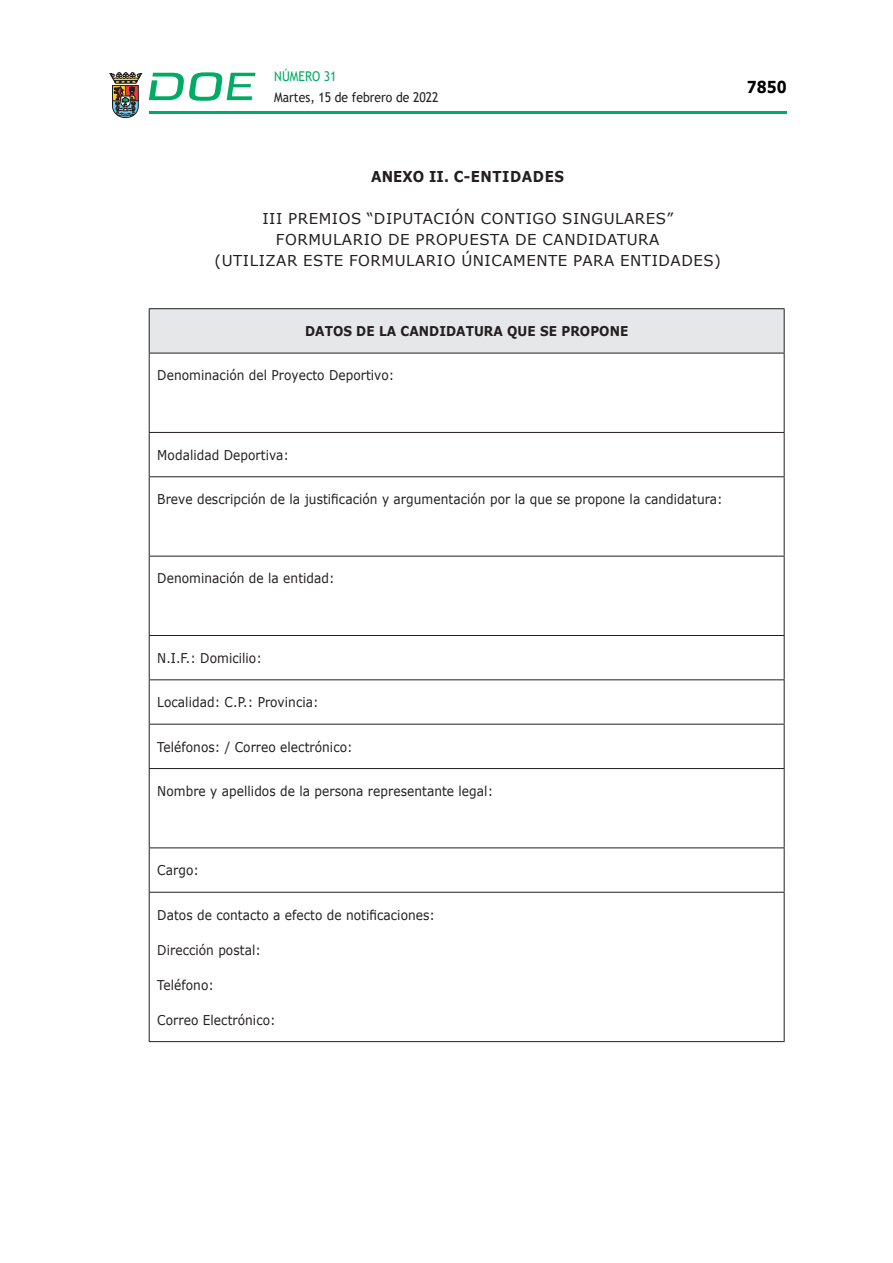
<style>
.page{position:relative;width:893px;height:1263px;background:#fff}
.page>*{position:absolute;margin:0;border:0;box-sizing:border-box;transform-origin:0 0}
.t1{font:700 16.5px "Verdana";color:#000;scale:.85 1}
.ADENDA{font:15px "Verdana";letter-spacing:.035em;color:#231f20}
.CUERPO_DE_TEXTO{font:700 15px "Verdana";letter-spacing:.04em;color:#231f20;scale:.9 1}
.CUERPO_DE_TEXTO-2{font:13.5px "Verdana";letter-spacing:.005em;color:#231f20;scale:.9 1}
.CUERPO_DE_TEXTO-3{font:700 13.5px "Verdana";letter-spacing:.005em;color:#231f20;scale:.9 1}
.t2{font:13.5px "Trebuchet MS";color:#231f20;scale:.9 1}
.t3{font:13.5px "Trebuchet MS";color:#00ab67;scale:.9 1}
</style>
<div class="page">
<hr style="left:149px;top:111px;width:638px;height:3px;background:#00ab66">
<svg style="left:109px;top:72px;width:33px;height:46px"></svg>
<svg style="left:149px;top:72px;width:106px;height:29px"></svg>
<div style="left:149px;top:309px;width:635px;height:44px;background:#e6e7e9"></div>
<hr style="left:149px;top:308px;width:635px;height:1px;background:#231f20">
<hr style="left:149px;top:353px;width:635px;height:1px;background:#231f20">
<hr style="left:149px;top:432px;width:635px;height:1px;background:#231f20">
<hr style="left:149px;top:476px;width:635px;height:1px;background:#231f20">
<hr style="left:149px;top:556px;width:635px;height:1px;background:#231f20">
<hr style="left:149px;top:635px;width:635px;height:1px;background:#231f20">
<hr style="left:149px;top:679px;width:635px;height:1px;background:#231f20">
<hr style="left:149px;top:724px;width:635px;height:1px;background:#231f20">
<hr style="left:149px;top:768px;width:635px;height:1px;background:#231f20">
<hr style="left:149px;top:847px;width:635px;height:1px;background:#231f20">
<hr style="left:149px;top:892px;width:635px;height:1px;background:#231f20">
<hr style="left:149px;top:1041px;width:635px;height:1px;background:#231f20">
<hr style="left:149px;top:309px;width:1px;height:44px;background:#231f20">
<hr style="left:149px;top:353px;width:1px;height:79px;background:#231f20">
<hr style="left:149px;top:433px;width:1px;height:43px;background:#231f20">
<hr style="left:149px;top:477px;width:1px;height:79px;background:#231f20">
<hr style="left:149px;top:556px;width:1px;height:79px;background:#231f20">
<hr style="left:149px;top:636px;width:1px;height:43px;background:#231f20">
<hr style="left:149px;top:680px;width:1px;height:44px;background:#231f20">
<hr style="left:149px;top:724px;width:1px;height:44px;background:#231f20">
<hr style="left:149px;top:769px;width:1px;height:78px;background:#231f20">
<hr style="left:149px;top:848px;width:1px;height:44px;background:#231f20">
<hr style="left:149px;top:892px;width:1px;height:149px;background:#231f20">
<hr style="left:784px;top:309px;width:1px;height:44px;background:#231f20">
<hr style="left:784px;top:353px;width:1px;height:79px;background:#231f20">
<hr style="left:784px;top:433px;width:1px;height:43px;background:#231f20">
<hr style="left:784px;top:477px;width:1px;height:79px;background:#231f20">
<hr style="left:784px;top:556px;width:1px;height:79px;background:#231f20">
<hr style="left:784px;top:636px;width:1px;height:43px;background:#231f20">
<hr style="left:784px;top:680px;width:1px;height:44px;background:#231f20">
<hr style="left:784px;top:724px;width:1px;height:44px;background:#231f20">
<hr style="left:784px;top:769px;width:1px;height:78px;background:#231f20">
<hr style="left:784px;top:848px;width:1px;height:44px;background:#231f20">
<hr style="left:784px;top:892px;width:1px;height:149px;background:#231f20">
<p class="t3" style="left:274px;top:67px;width:71px">NÚMERO 31</p>
<p class="t2" style="left:274px;top:88px;width:184px">Martes, 15 de febrero de 2022</p>
<p class="CUERPO_DE_TEXTO" style="left:371px;top:165px;width:216px">ANEXO II. C-ENTIDADES</p>
<p class="ADENDA" style="left:262px;top:208px;width:412px">III PREMIOS “DIPUTACIÓN CONTIGO SINGULARES”</p>
<p class="ADENDA" style="left:276px;top:229px;width:385px">FORMULARIO DE PROPUESTA DE CANDIDATURA</p>
<p class="ADENDA" style="left:215px;top:250px;width:508px">(UTILIZAR ESTE FORMULARIO ÚNICAMENTE PARA ENTIDADES)</p>
<p class="CUERPO_DE_TEXTO-3" style="left:305px;top:322px;width:361px">DATOS DE LA CANDIDATURA QUE SE PROPONE</p>
<p class="CUERPO_DE_TEXTO-2" style="left:157px;top:366px;width:265px">Denominación del Proyecto Deportivo:</p>
<p class="CUERPO_DE_TEXTO-2" style="left:157px;top:446px;width:148px">Modalidad Deportiva:</p>
<p class="CUERPO_DE_TEXTO-2" style="left:157px;top:490px;width:630px">Breve descripción de la justificación y argumentación por la que se propone la candidatura:</p>
<p class="CUERPO_DE_TEXTO-2" style="left:157px;top:569px;width:199px">Denominación de la entidad:</p>
<p class="t1" style="left:747px;top:75px;width:48px">7850</p>
<p class="CUERPO_DE_TEXTO-2" style="left:157px;top:649px;width:118px">N.I.F.: Domicilio:</p>
<p class="CUERPO_DE_TEXTO-2" style="left:157px;top:693px;width:181px">Localidad: C.P.: Provincia:</p>
<p class="CUERPO_DE_TEXTO-2" style="left:157px;top:737px;width:219px">Teléfonos: / Correo electrónico:</p>
<p class="CUERPO_DE_TEXTO-2" style="left:157px;top:782px;width:375px">Nombre y apellidos de la persona representante legal:</p>
<p class="CUERPO_DE_TEXTO-2" style="left:157px;top:861px;width:48px">Cargo:</p>
<p class="CUERPO_DE_TEXTO-2" style="left:157px;top:905px;width:310px">Datos de contacto a efecto de notificaciones:</p>
<p class="CUERPO_DE_TEXTO-2" style="left:157px;top:940px;width:117px">Dirección postal:</p>
<p class="CUERPO_DE_TEXTO-2" style="left:157px;top:975px;width:65px">Teléfono:</p>
<p class="CUERPO_DE_TEXTO-2" style="left:157px;top:1010px;width:133px">Correo Electrónico:</p>
</div>
